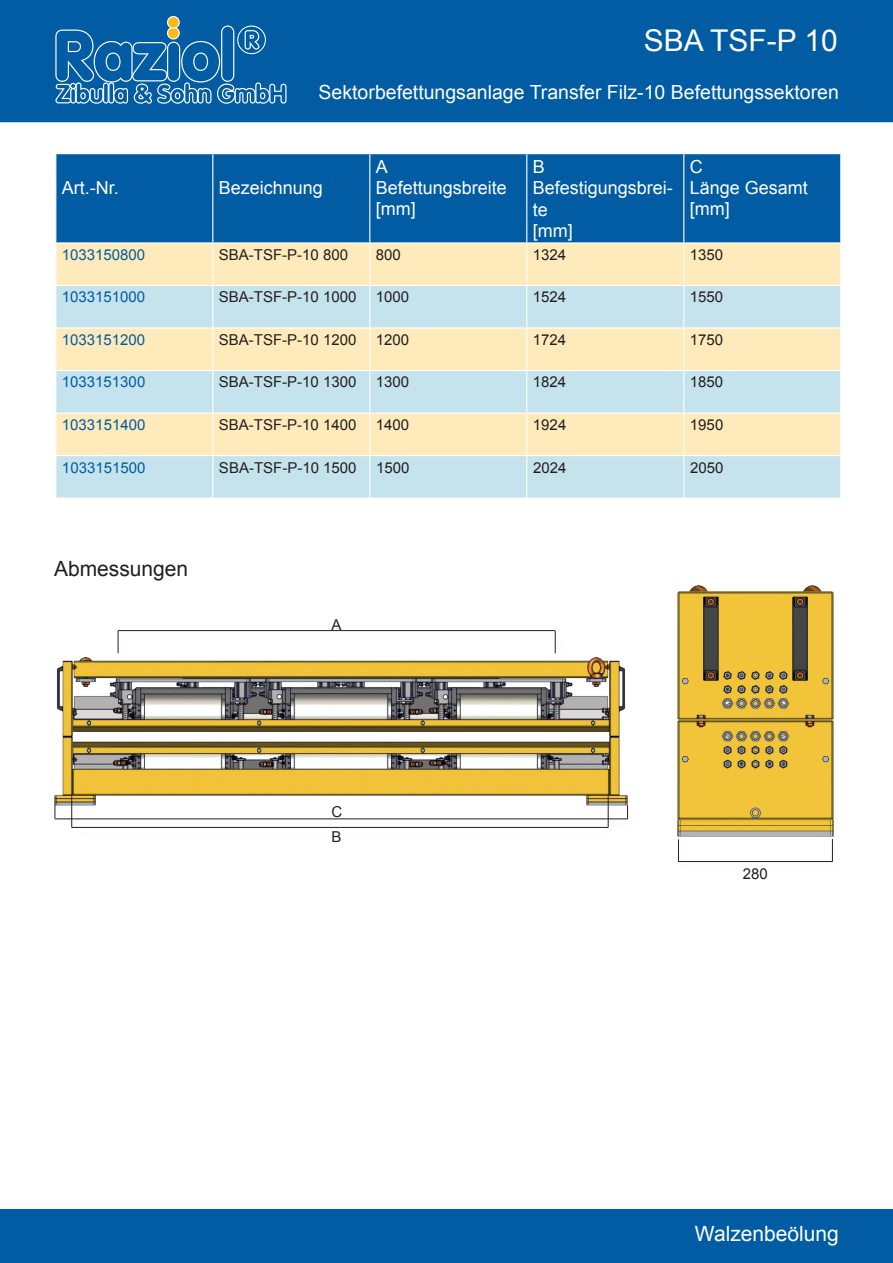
<style>
.page{position:relative;width:893px;height:1263px;background:#fff}
.page>*{position:absolute;margin:0;border:0;box-sizing:border-box;transform-origin:0 0}
.t1{font:30px "Arial";color:#fff}
.t2{font:21px "Arial";color:#fff}
.t3{font:21px "Arial";color:#231f20}
.t4{font:19.5px "Arial";color:#fff}
.t5{font:18px/21.3px "Arial";color:#fff}
.t6{font:15px "Arial";color:#231f20}
.t7{font:15px "Arial";color:#015ca3}
</style>
<div class="page">
<div style="left:0;top:0;width:893px;height:122px;background:#015ca3"></div>
<svg style="left:55px;top:16px;width:231px;height:88px;background:#2572ad"></svg>
<div style="left:0;top:1209px;width:893px;height:54px;background:#015ca3"></div>
<div style="left:56px;top:154px;width:784px;height:88px;background:#015ca3"></div>
<div style="left:56px;top:244px;width:784px;height:41px;background:#feeaba"></div>
<svg style="left:56px;top:286px;width:784px;height:211px;background:#dfe8dc"></svg>
<hr style="left:212px;top:154px;width:1px;height:88px;background:#fff">
<hr style="left:369px;top:154px;width:1px;height:88px;background:#fff">
<hr style="left:526px;top:154px;width:1px;height:88px;background:#fff">
<hr style="left:683px;top:154px;width:1px;height:88px;background:#fff">
<hr style="left:212px;top:244px;width:1px;height:41px;background:#fff">
<hr style="left:369px;top:244px;width:1px;height:41px;background:#fff">
<hr style="left:526px;top:244px;width:1px;height:41px;background:#fff">
<hr style="left:683px;top:244px;width:1px;height:41px;background:#fff">
<hr style="left:212px;top:286px;width:1px;height:41px;background:#fff">
<hr style="left:369px;top:286px;width:1px;height:41px;background:#fff">
<hr style="left:526px;top:286px;width:1px;height:41px;background:#fff">
<hr style="left:683px;top:286px;width:1px;height:41px;background:#fff">
<hr style="left:55px;top:327px;width:158px;height:2px;background:#fff">
<hr style="left:213px;top:327px;width:157px;height:2px;background:#fff">
<hr style="left:212px;top:329px;width:1px;height:41px;background:#fff">
<hr style="left:370px;top:327px;width:157px;height:2px;background:#fff">
<hr style="left:369px;top:329px;width:1px;height:41px;background:#fff">
<hr style="left:527px;top:327px;width:157px;height:2px;background:#fff">
<hr style="left:526px;top:329px;width:1px;height:41px;background:#fff">
<hr style="left:684px;top:327px;width:157px;height:2px;background:#fff">
<hr style="left:683px;top:329px;width:1px;height:41px;background:#fff">
<hr style="left:55px;top:370px;width:158px;height:1px;background:#fff">
<hr style="left:213px;top:370px;width:157px;height:1px;background:#fff">
<hr style="left:212px;top:371px;width:1px;height:41px;background:#fff">
<hr style="left:370px;top:370px;width:157px;height:1px;background:#fff">
<hr style="left:369px;top:371px;width:1px;height:41px;background:#fff">
<hr style="left:527px;top:370px;width:157px;height:1px;background:#fff">
<hr style="left:526px;top:371px;width:1px;height:41px;background:#fff">
<hr style="left:684px;top:370px;width:157px;height:1px;background:#fff">
<hr style="left:683px;top:371px;width:1px;height:41px;background:#fff">
<hr style="left:55px;top:412px;width:158px;height:2px;background:#fff">
<hr style="left:213px;top:412px;width:157px;height:2px;background:#fff">
<hr style="left:212px;top:414px;width:1px;height:41px;background:#fff">
<hr style="left:370px;top:412px;width:157px;height:2px;background:#fff">
<hr style="left:369px;top:414px;width:1px;height:41px;background:#fff">
<hr style="left:527px;top:412px;width:157px;height:2px;background:#fff">
<hr style="left:526px;top:414px;width:1px;height:41px;background:#fff">
<hr style="left:684px;top:412px;width:157px;height:2px;background:#fff">
<hr style="left:683px;top:414px;width:1px;height:41px;background:#fff">
<hr style="left:212px;top:456px;width:1px;height:41px;background:#fff">
<hr style="left:369px;top:456px;width:1px;height:41px;background:#fff">
<hr style="left:526px;top:456px;width:1px;height:41px;background:#fff">
<hr style="left:683px;top:456px;width:1px;height:41px;background:#fff">
<hr style="left:55px;top:455px;width:158px;height:1px;background:#fff">
<hr style="left:213px;top:455px;width:157px;height:1px;background:#fff">
<hr style="left:370px;top:455px;width:157px;height:1px;background:#fff">
<hr style="left:527px;top:455px;width:157px;height:1px;background:#fff">
<hr style="left:684px;top:455px;width:157px;height:1px;background:#fff">
<img style="left:54px;top:657px;width:574px;height:149px">
<div style="left:117px;top:627px;width:448px;height:15px;background:#231f20;opacity:.25"></div>
<hr style="left:118px;top:630px;width:437px;height:1px;background:#231f20">
<div style="left:116px;top:629px;width:14px;height:34px;background:#231f20;opacity:.25"></div>
<svg style="left:118px;top:631px;width:1px;height:22px"></svg>
<div style="left:553px;top:629px;width:14px;height:34px;background:#231f20;opacity:.25"></div>
<svg style="left:555px;top:631px;width:1px;height:22px"></svg>
<div style="left:69px;top:795px;width:15px;height:43px;background:#231f20;opacity:.25"></div>
<hr style="left:71px;top:796px;width:1px;height:31px;background:#231f20">
<div style="left:71px;top:825px;width:547px;height:14px;background:#fefefe"></div>
<div style="left:606px;top:795px;width:14px;height:42px;background:#231f20;opacity:.25"></div>
<hr style="left:608px;top:796px;width:1px;height:31px;background:#231f20">
<div style="left:54px;top:816px;width:584px;height:15px;background:#231f20;opacity:.25"></div>
<hr style="left:55px;top:819px;width:573px;height:1px;background:#231f20">
<div style="left:52px;top:803px;width:15px;height:26px;background:#231f20;opacity:.25"></div>
<svg style="left:55px;top:805px;width:1px;height:14px"></svg>
<div style="left:625px;top:804px;width:15px;height:25px;background:#fefefe"></div>
<svg style="left:627px;top:805px;width:1px;height:14px"></svg>
<img style="left:678px;top:585px;width:156px;height:251px">
<hr style="left:679px;top:861px;width:154px;height:1px;background:#231f20">
<div style="left:676px;top:838px;width:14px;height:34px;background:#fefefe"></div>
<svg style="left:678px;top:839px;width:1px;height:23px"></svg>
<div style="left:830px;top:838px;width:14px;height:34px;background:#231f20;opacity:.25"></div>
<svg style="left:832px;top:839px;width:1px;height:22px"></svg>
<h1 class="t1" style="left:644px;top:21px;width:195px">SBA TSF-P 10</h1>
<h3 class="t4" style="left:319px;top:80px;width:522px">Sektorbefettungsanlage Transfer Filz-10 Befettungssektoren</h3>
<p class="t5" style="left:62px;top:178px;width:59px">Art.-Nr.</p>
<p class="t5" style="left:219px;top:178px;width:106px">Bezeichnung</p>
<p class="t5" style="left:376px;top:156px;width:133px">A<br>Befettungsbreite [mm]</p>
<p class="t5" style="left:533px;top:156px;width:142px">B<br>Befestigungsbrei&shy;te<br>[mm]</p>
<p class="t5" style="left:690px;top:156px;width:120px">C<br>Länge Gesamt [mm]</p>
<p class="t7" style="left:62px;top:245px;width:85px">1033150800</p>
<p class="t6" style="left:219px;top:245px;width:131px">SBA-TSF-P-10 800</p>
<p class="t6" style="left:376px;top:245px;width:27px">800</p>
<p class="t6" style="left:533px;top:245px;width:35px">1324</p>
<p class="t6" style="left:690px;top:245px;width:35px">1350</p>
<p class="t7" style="left:62px;top:287px;width:85px">1033151000</p>
<p class="t6" style="left:219px;top:287px;width:139px">SBA-TSF-P-10 1000</p>
<p class="t6" style="left:376px;top:287px;width:35px">1000</p>
<p class="t6" style="left:533px;top:287px;width:35px">1524</p>
<p class="t6" style="left:690px;top:287px;width:35px">1550</p>
<p class="t7" style="left:62px;top:330px;width:85px">1033151200</p>
<p class="t6" style="left:219px;top:330px;width:139px">SBA-TSF-P-10 1200</p>
<p class="t6" style="left:376px;top:330px;width:35px">1200</p>
<p class="t6" style="left:533px;top:330px;width:35px">1724</p>
<p class="t6" style="left:690px;top:330px;width:35px">1750</p>
<p class="t7" style="left:62px;top:372px;width:85px">1033151300</p>
<p class="t6" style="left:219px;top:372px;width:139px">SBA-TSF-P-10 1300</p>
<p class="t6" style="left:376px;top:372px;width:35px">1300</p>
<p class="t6" style="left:533px;top:372px;width:35px">1824</p>
<p class="t6" style="left:690px;top:372px;width:35px">1850</p>
<p class="t7" style="left:62px;top:415px;width:85px">1033151400</p>
<p class="t6" style="left:219px;top:415px;width:139px">SBA-TSF-P-10 1400</p>
<p class="t6" style="left:376px;top:415px;width:35px">1400</p>
<p class="t6" style="left:533px;top:415px;width:35px">1924</p>
<p class="t6" style="left:690px;top:415px;width:35px">1950</p>
<p class="t7" style="left:62px;top:457px;width:85px">1033151500</p>
<p class="t6" style="left:219px;top:457px;width:139px">SBA-TSF-P-10 1500</p>
<p class="t6" style="left:376px;top:457px;width:35px">1500</p>
<p class="t6" style="left:533px;top:457px;width:35px">2024</p>
<p class="t6" style="left:690px;top:457px;width:35px">2050</p>
<h2 class="t3" style="left:54px;top:554px;width:136px">Abmessungen</h2>
<p class="t6" style="left:332px;top:615px;width:12px">A</p>
<p class="t6" style="left:332px;top:802px;width:12px">C</p>
<p class="t6" style="left:332px;top:827px;width:12px">B</p>
<p class="t6" style="left:743px;top:864px;width:27px">280</p>
<h2 class="t2" style="left:695px;top:1220px;width:145px">Walzenbeölung</h2>
</div>
